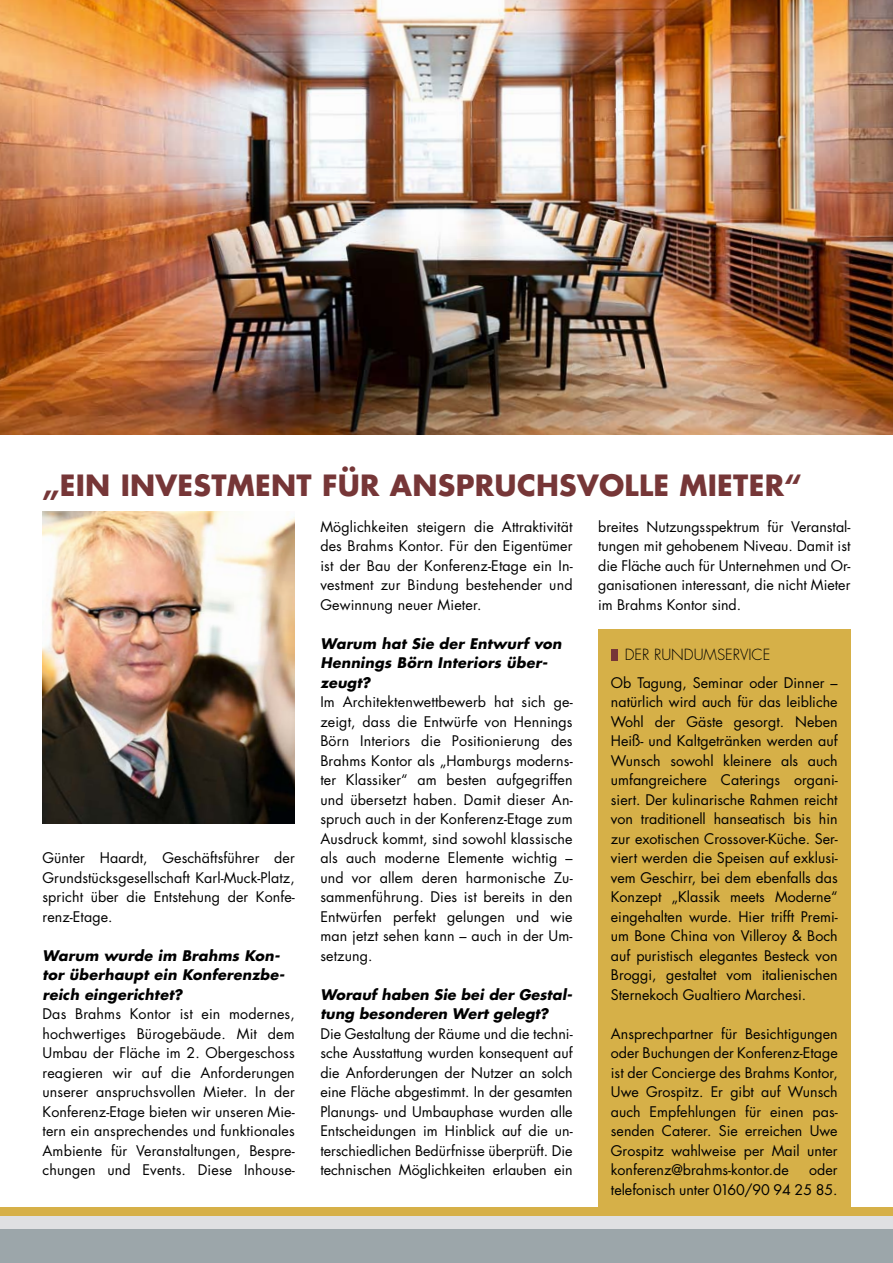
<style>
.page{position:relative;width:893px;height:1263px;background:#fff}
.page>*{position:absolute;margin:0;border:0;box-sizing:border-box;transform-origin:0 0}
.t1{font:700 28.5px "Futura";letter-spacing:.01em;color:#763637}
.t2{font:300 15px "Futura";color:#000}
.t3{font:14.25px/19.5px "Futura";color:#000;text-align:justify}
.t4{font:italic 700 14.25px/19.5px "Futura";letter-spacing:.015em;color:#000}
</style>
<div class="page">
<div style="left:598px;top:629px;width:252px;height:605px;background:#d6b048"></div>
<div style="left:611px;top:649px;width:6px;height:11px;background:#763637"></div>
<img style="left:43px;top:512px;width:252px;height:312px">
<img style="left:0;top:0;width:893px;height:434px">
<div style="left:0;top:1229px;width:893px;height:34px;background:#9ca6aa"></div>
<div style="left:0;top:1216px;width:893px;height:13px;background:#dfe0e2"></div>
<div style="left:0;top:1208px;width:893px;height:8px;background:#d6b048"></div>
<h1 class="t1" style="left:43px;top:465px;width:761px">„EIN INVESTMENT FÜR ANSPRUCHSVOLLE MIETER“</h1>
<p class="t3" style="left:598px;top:517px;width:254px">breites Nutzungsspektrum für Veranstal&shy;tungen mit gehobenem Niveau. Damit ist die Fläche auch für Unternehmen und Or&shy;ganisationen interessant, die nicht Mieter im Brahms Kontor sind.</p>
<p class="t3" style="left:320px;top:516px;width:254px">Möglichkeiten steigern die Attraktivität des Brahms Kontor. Für den Eigentümer ist der Bau der Konferenz-Etage ein In&shy;vestment zur Bindung bestehender und Gewinnung neuer Mieter.</p>
<p class="t4" style="left:320px;top:633px;width:243px">Warum hat Sie der Entwurf von<br>Hennings Börn Interiors über&shy;zeugt?</p>
<p class="t3" style="left:320px;top:692px;width:254px">Im Architektenwettbewerb hat sich ge&shy;zeigt, dass die Entwürfe von Hennings Börn Interiors die Positionierung des Brahms Kontor als „Hamburgs moderns&shy;ter Klassiker“ am besten aufgegriffen und übersetzt haben. Damit dieser An&shy;spruch auch in der Konferenz-Etage zum Ausdruck kommt, sind sowohl klassische als auch moderne Elemente wichtig – und vor allem deren harmonische Zu&shy;sammenführung. Dies ist bereits in den Entwürfen perfekt gelungen und wie man jetzt sehen kann – auch in der Um&shy;setzung.</p>
<p class="t4" style="left:320px;top:984px;width:253px">Worauf haben Sie bei der Gestal&shy;tung besonderen Wert gelegt?</p>
<p class="t3" style="left:320px;top:1023px;width:254px">Die Gestaltung der Räume und die techni&shy;sche Ausstattung wurden konsequent auf die Anforderungen der Nutzer an solch eine Fläche abgestimmt. In der gesamten Planungs- und Umbauphase wurden alle Entscheidungen im Hinblick auf die un&shy;terschiedlichen Bedürfnisse überprüft. Die technischen Möglichkeiten erlauben ein</p>
<p class="t2" style="left:617px;top:645px;width:155px">DER RUNDUMSERVICE</p>
<p class="t3" style="left:611px;top:673px;width:228px">Ob Tagung, Seminar oder Dinner – natürlich wird auch für das leibliche Wohl der Gäste gesorgt. Neben Heiß- und Kaltgetränken werden auf Wunsch sowohl kleinere als auch umfangreichere Caterings organi&shy;siert. Der kulinarische Rahmen reicht von traditionell hanseatisch bis hin zur exotischen Crossover-Küche. Ser&shy;viert werden die Speisen auf exklusi&shy;vem Geschirr, bei dem ebenfalls das Konzept „Klassik meets Moderne“ eingehalten wurde. Hier trifft Premi&shy;um Bone China von Villeroy &amp; Boch auf puristisch elegantes Besteck von Broggi, gestaltet vom italienischen Sternekoch Gualtiero Marchesi.</p>
<p class="t3" style="left:611px;top:1023px;width:228px">Ansprechpartner für Besichtigungen oder Buchungen der Konferenz-Etage ist der Concierge des Brahms Kontor, Uwe Grospitz. Er gibt auf Wunsch auch Empfehlungen für einen pas&shy;senden Caterer. Sie erreichen Uwe Grospitz wahlweise per Mail unter konferenz@brahms-kontor.de</p>
<p class="t3" style="left:43px;top:848px;width:254px">Günter Haardt, Geschäftsführer der Grundstücksgesellschaft Karl-Muck-Platz, spricht über die Entstehung der Konfe&shy;renz-Etage.</p>
<p class="t4" style="left:43px;top:945px;width:244px">Warum wurde im Brahms Kon&shy;tor überhaupt ein Konferenzbe&shy;reich eingerichtet?</p>
<p class="t3" style="left:43px;top:1004px;width:254px">Das Brahms Kontor ist ein modernes, hochwertiges Bürogebäude. Mit dem Umbau der Fläche im 2. Obergeschoss reagieren wir auf die Anforderungen unserer anspruchsvollen Mieter. In der Konferenz-Etage bieten wir unseren Mie&shy;tern ein ansprechendes und funktionales Ambiente für Veranstaltungen, Bespre&shy;chungen und Events. Diese Inhouse-</p>
<p class="t3" style="left:611px;top:1160px;width:228px;text-align:right">oder<br>telefonisch unter 0160/90 94 25 85.</p>
</div>
